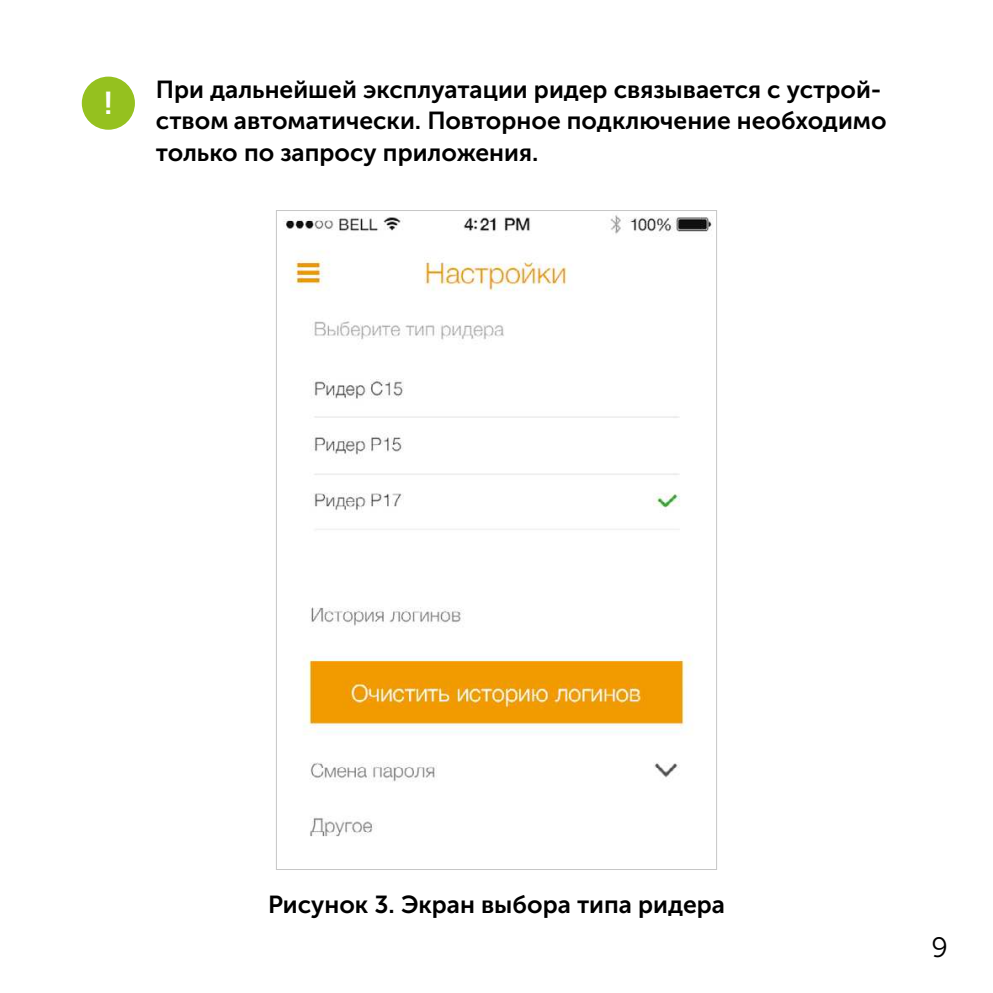
<style>
.page{position:relative;width:993px;height:993px;background:#fff}
.page>*{position:absolute;margin:0;border:0;box-sizing:border-box;transform-origin:0 0}
.t1{font:31.5px "Museo Sans Cyrl 700";color:#fff}
.t2{font:28px "Museo Sans Cyrl 300";color:#000}
.t3{font:24.5px/31.5px "Museo Sans Cyrl 700";color:#000}
</style>
<div class="page">
<img style="left:283px;top:215px;width:430px;height:622px">
<div style="left:82px;top:77px;width:53px;height:53px;background:#95c11f;border-radius:50%"></div>
<p class="t1" style="left:104px;top:84px;width:11px">!</p>
<p class="t3" style="left:156px;top:74px;width:732px">При дальнейшей эксплуатации ридер связывается с устрой&shy;ством автоматически. Повторное подключение необходимо только по запросу приложения.</p>
<p class="t3" style="left:268px;top:888px;width:458px">Рисунок 3. Экран выбора типа ридера</p>
<p class="t2" style="left:931px;top:930px;width:18px">9</p>
</div>
